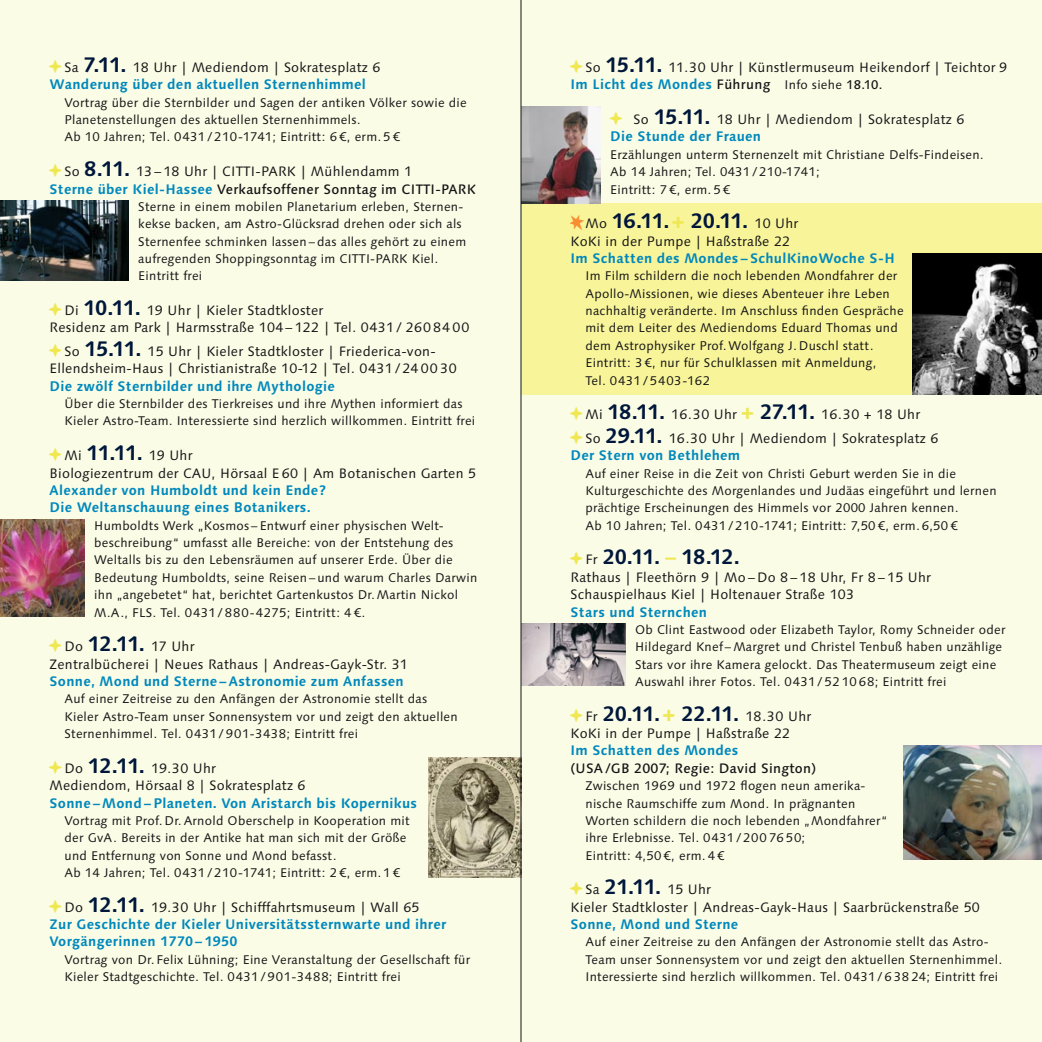
<style>
.page{position:relative;width:1042px;height:1042px;background:#fff}
.page>*{position:absolute;margin:0;border:0;box-sizing:border-box;transform-origin:0 0}
.t1{font:700 21px "Linotype Syntax";letter-spacing:-.025em;color:#00163b}
.t2{font:700 13.83px/17.3px "Linotype Syntax";letter-spacing:.02em;color:#0088bc}
.t3{font:13.65px/17.3px "Linotype Syntax";letter-spacing:.02em;color:#141415}
.t4{font:500 13.65px/17.3px "Linotype Syntax";letter-spacing:.02em;color:#141415}
.t5{font:12.6px/17.3px "Linotype Syntax";letter-spacing:.02em;color:#141415}
.s1{font-weight:700;font-size:21px;color:#00163b}
.s2{font-weight:400}
.s3{font-weight:700;font-size:13.83px;color:#0088bc}
.s4{font-weight:500;font-size:13.65px;color:#141415}
.s5{font-weight:400;font-size:12.6px;color:#141415}
.s6{font-weight:500;font-size:12.6px;color:#141415}
.s7{font-weight:400;font-size:13.65px;color:#141415}
.s8{color:#efe853}
.s9{font-weight:700;font-size:21px;color:#efe853}
</style>
<div class="page">
<div style="left:521px;top:0;width:521px;height:1042px;background:#fafce6"></div>
<div style="left:521px;top:203px;width:521px;height:191px;background:#f8f49a"></div>
<div style="left:0;top:0;width:521px;height:1042px;background:#fafce6"></div>
<img style="left:428px;top:758px;width:93px;height:119px">
<img style="left:0;top:520px;width:84px;height:96px">
<img style="left:0;top:201px;width:128px;height:79px">
<img style="left:522px;top:107px;width:78px;height:96px">
<img style="left:903px;top:745px;width:139px;height:114px">
<img style="left:913px;top:253px;width:129px;height:141px">
<img style="left:522px;top:624px;width:103px;height:62px">
<hr style="left:521px;top:0;width:1px;height:1042px;background:#141415">
<p class="t3" style="left:64px;top:59px;width:317px">Sa <span class="s1">7.11.</span> 18 Uhr | Mediendom | Sokratesplatz 6</p>
<p class="t2" style="left:50px;top:76px;width:318px">Wanderung über den aktuellen Sternenhimmel</p>
<p class="t5" style="left:64px;top:94px;width:404px">Vortrag über die Sternbilder und Sagen der antiken Völker sowie die<br>Planetenstellungen des aktuellen Sternenhimmels.<br>Ab 10 Jahren; Tel. 0431 / 210-1741; Eintritt: 6 €, erm. 5 €</p>
<p class="t4" style="left:50px;top:163px;width:428px;text-indent:15px"><span class="s2">So</span> <span class="s1">8.11.</span> <span class="s2">13 – 18 Uhr | CITTI-PARK | Mühlendamm 1<br></span><span class="s3">Sterne über Kiel-Hassee</span> Verkaufsoffener Sonntag im CITTI-PARK</p>
<p class="t5" style="left:138px;top:198px;width:329px">Sterne in einem mobilen Planetarium erleben, Sternen&shy;kekse backen, am Astro-Glücksrad drehen oder sich als Sternenfee schminken lassen – das alles gehört zu einem aufregenden Shoppingsonntag im CITTI-PARK Kiel.<br>Eintritt frei</p>
<p class="t3" style="left:50px;top:302px;width:421px;text-indent:15px">Di <span class="s1">10.11.</span> 19 Uhr | Kieler Stadtkloster<br>Residenz am Park | Harmsstraße 104 – 122 | Tel. 0431 / 260 84 00</p>
<p class="t3" style="left:50px;top:343px;width:409px;text-align:center">So <span class="s1">15.11.</span> 15 Uhr | Kieler Stadtkloster | Friederica-von-<br>Ellendsheim-Haus | Christianistraße 10-12 | Tel. 0431 / 24 00 30</p>
<p class="t2" style="left:50px;top:377px;width:287px">Die zwölf Sternbilder und ihre Mythologie</p>
<p class="t5" style="left:64px;top:395px;width:412px">Über die Sternbilder des Tierkreises und ihre Mythen informiert das<br>Kieler Astro-Team. Interessierte sind herzlich willkommen. Eintritt frei</p>
<p class="t3" style="left:50px;top:447px;width:428px;text-indent:15px">Mi <span class="s1">11.11.</span> 19 Uhr<br>Biologiezentrum der CAU, Hörsaal E 60 | Am Botanischen Garten 5</p>
<p class="t2" style="left:50px;top:481px;width:278px">Alexander von Humboldt und kein Ende?<br>Die Weltanschauung eines Botanikers.</p>
<p class="t5" style="left:94px;top:517px;width:384px">Humboldts Werk „Kosmos – Entwurf einer physischen Welt&shy;beschreibung“ umfasst alle Bereiche: von der Entstehung des Weltalls bis zu den Lebensräumen auf unserer Erde. Über die Bedeutung Humboldts, seine Reisen – und warum Charles Darwin ihn „angebetet“ hat, berichtet Gartenkustos Dr. Martin Nickol M.A., FLS. Tel. 0431 / 880-4275; Eintritt: 4 €.</p>
<p class="t3" style="left:50px;top:638px;width:360px;text-indent:15px">Do <span class="s1">12.11.</span> 17 Uhr<br>Zentralbücherei | Neues Rathaus | Andreas-Gayk-Str. 31</p>
<p class="t2" style="left:50px;top:672px;width:356px">Sonne, Mond und Sterne – Astronomie zum Anfassen</p>
<p class="t5" style="left:64px;top:690px;width:395px">Auf einer Zeitreise zu den Anfängen der Astronomie stellt das<br>Kieler Astro-Team unser Sonnensystem vor und zeigt den aktuellen<br>Sternenhimmel. Tel. 0431 / 901-3438; Eintritt frei</p>
<p class="t3" style="left:50px;top:759px;width:257px;text-indent:15px">Do <span class="s1">12.11.</span> 19.30 Uhr<br>Mediendom, Hörsaal 8 | Sokratesplatz 6</p>
<p class="t2" style="left:50px;top:794px;width:369px">Sonne – Mond – Planeten. Von Aristarch bis Kopernikus</p>
<p class="t5" style="left:64px;top:812px;width:347px">Vortrag mit Prof. Dr. Arnold Oberschelp in Kooperation mit der GvA. Bereits in der Antike hat man sich mit der Größe und Entfernung von Sonne und Mond befasst.<br>Ab 14 Jahren; Tel. 0431 / 210-1741; Eintritt: 2 €, erm. 1 €</p>
<p class="t3" style="left:64px;top:898px;width:357px">Do <span class="s1">12.11.</span> 19.30 Uhr | Schifffahrtsmuseum | Wall 65</p>
<p class="t2" style="left:50px;top:915px;width:398px">Zur Geschichte der Kieler Universitätssternwarte und ihrer<br>Vorgängerinnen 1770 – 1950</p>
<p class="t5" style="left:64px;top:951px;width:407px">Vortrag von Dr. Felix Lühning; Eine Veranstaltung der Gesellschaft für<br>Kieler Stadtgeschichte. Tel. 0431 / 901-3488; Eintritt frei</p>
<p class="t3" style="left:585px;top:59px;width:423px">So <span class="s1">15.11.</span> 11.30 Uhr | Künstlermuseum Heikendorf | Teichtor 9</p>
<p class="t2" style="left:570px;top:76px;width:313px">Im Licht des Mondes <span class="s4">Führung</span> <span class="s5">Info siehe</span> <span class="s6">18.10.</span></p>
<p class="t3" style="left:633px;top:111px;width:332px">So <span class="s1">15.11.</span> 18 Uhr | Mediendom | Sokratesplatz 6</p>
<p class="t2" style="left:610px;top:128px;width:152px">Die Stunde der Frauen</p>
<p class="t5" style="left:610px;top:146px;width:375px">Erzählungen unterm Sternenzelt mit Christiane Delfs-Findeisen.<br>Ab 14 Jahren; Tel. 0431 / 210-1741;<br>Eintritt: 7 €, erm. 5 €</p>
<h1 class="t1" style="left:585px;top:208px;width:214px"><span class="s7">Mo</span> 16.11. <span class="s8">+</span> 20.11. <span class="s7">10 Uhr</span></h1>
<p class="t3" style="left:570px;top:232px;width:221px">KoKi in der Pumpe | Haßstraße 22</p>
<p class="t2" style="left:570px;top:249px;width:326px">Im Schatten des Mondes – SchulKinoWoche S-H</p>
<p class="t5" style="left:585px;top:267px;width:320px">Im Film schildern die noch lebenden Mondfahrer der Apollo-Missionen, wie dieses Abenteuer ihre Leben nachhaltig veränderte. Im Anschluss finden Gespräche mit dem Leiter des Mediendoms Eduard Thomas und dem Astrophysiker Prof. Wolfgang J. Duschl statt.<br>Eintritt: 3 €, nur für Schulklassen mit Anmeldung,<br>Tel. 0431 / 5403-162</p>
<p class="t3" style="left:585px;top:403px;width:354px;line-height:23.6px">Mi <span class="s1">18.11.</span> 16.30 Uhr <span class="s9">+</span> <span class="s1">27.11.</span> 16.30 + 18 Uhr<br>So <span class="s1">29.11.</span> 16.30 Uhr | Mediendom | Sokratesplatz 6</p>
<p class="t2" style="left:570px;top:447px;width:171px">Der Stern von Bethlehem</p>
<p class="t5" style="left:585px;top:465px;width:413px">Auf einer Reise in die Zeit von Christi Geburt werden Sie in die Kulturgeschichte des Morgenlandes und Judäas eingeführt und lernen prächtige Erscheinungen des Himmels vor 2000 Jahren kennen.<br>Ab 10 Jahren; Tel. 0431 / 210-1741; Eintritt: 7,50 €, erm. 6,50 €</p>
<h1 class="t1" style="left:585px;top:544px;width:156px"><span class="s7">Fr</span> 20.11. <span class="s8">–</span> 18.12.</h1>
<p class="t3" style="left:570px;top:568px;width:362px">Rathaus | Fleethörn 9 | Mo – Do 8 – 18 Uhr, Fr 8 – 15 Uhr<br>Schauspielhaus Kiel | Holtenauer Straße 103</p>
<p class="t2" style="left:570px;top:603px;width:138px">Stars und Sternchen</p>
<p class="t5" style="left:635px;top:621px;width:372px">Ob Clint Eastwood oder Elizabeth Taylor, Romy Schneider oder Hildegard Knef – Margret und Christel Tenbuß haben unzählige Stars vor ihre Kamera gelockt. Das Theatermuseum zeigt eine Auswahl ihrer Fotos. Tel. 0431 / 52 10 68; Eintritt frei</p>
<h1 class="t1" style="left:585px;top:700px;width:227px"><span class="s7">Fr</span> 20.11. <span class="s8">+</span> 22.11. <span class="s7">18.30 Uhr</span></h1>
<p class="t3" style="left:570px;top:725px;width:221px">KoKi in der Pumpe | Haßstraße 22</p>
<p class="t2" style="left:570px;top:742px;width:169px">Im Schatten des Mondes</p>
<p class="t4" style="left:570px;top:759px;width:247px">(USA /GB 2007; Regie: David Sington)</p>
<p class="t5" style="left:585px;top:777px;width:303px">Zwischen 1969 und 1972 flogen neun amerika&shy;nische Raumschiffe zum Mond. In prägnanten Worten schildern die noch lebenden „Mondfahrer“ ihre Erlebnisse. Tel. 0431 / 200 76 50;<br>Eintritt: 4,50 €, erm. 4 €</p>
<p class="t3" style="left:570px;top:881px;width:411px;text-indent:15px">Sa <span class="s1">21.11.</span> 15 Uhr<br>Kieler Stadtkloster | Andreas-Gayk-Haus | Saarbrückenstraße 50</p>
<p class="t2" style="left:570px;top:915px;width:169px">Sonne, Mond und Sterne</p>
<p class="t5" style="left:585px;top:933px;width:418px">Auf einer Zeitreise zu den Anfängen der Astronomie stellt das Astro-<br>Team unser Sonnensystem vor und zeigt den aktuellen Sternenhimmel.<br>Interessierte sind herzlich willkommen. Tel. 0431 / 6 38 24; Eintritt frei</p>
</div>
